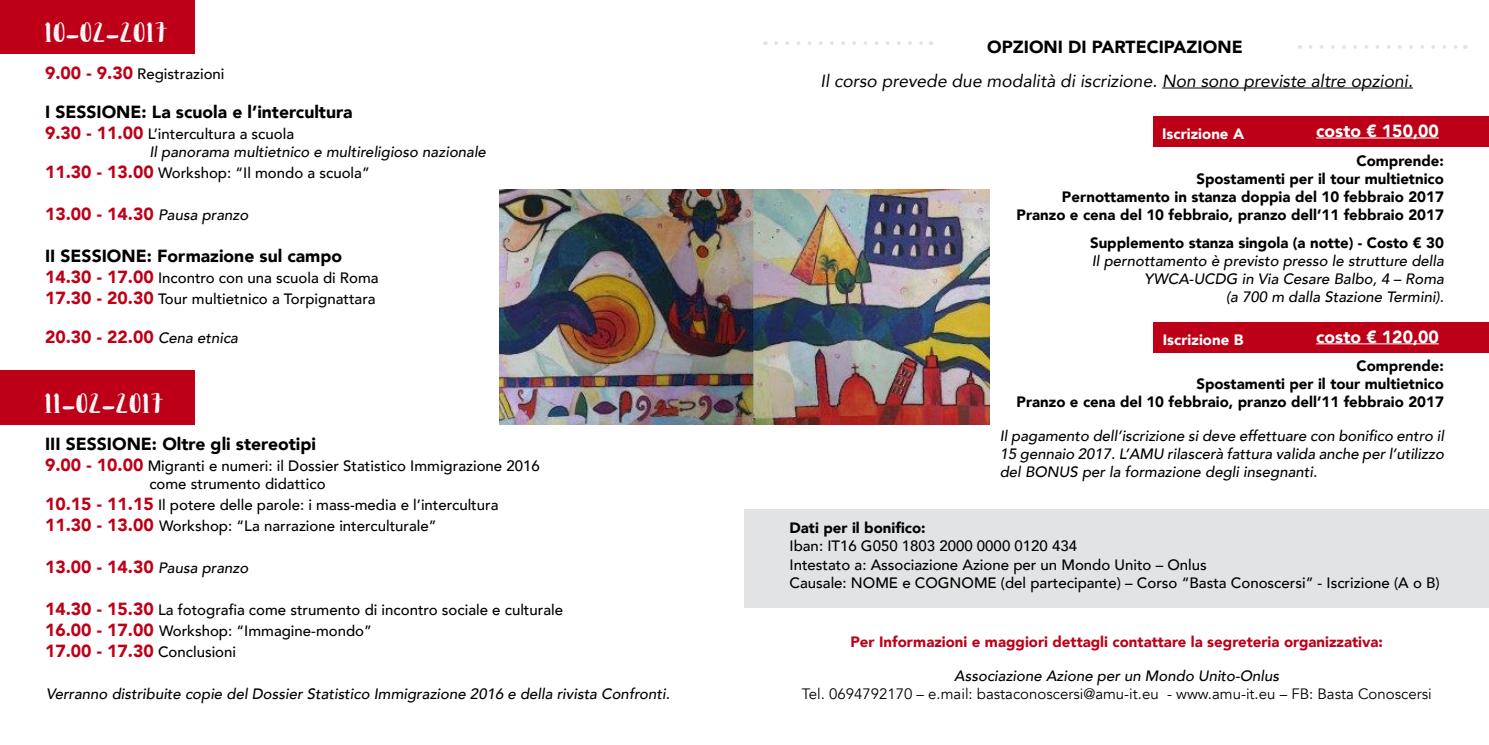
<style>
.page{position:relative;width:1489px;height:745px;background:#fff}
.page>*{position:absolute;margin:0;border:0;box-sizing:border-box;transform-origin:0 0}
.t1{font:22.5px "Ornette Printed";color:#fff}
.t2{font:900 17.5px "Avenir";color:#000}
.t3{font:900 17.5px "Avenir";color:#bd0018}
.t4{font:italic 17.5px "Avenir";color:#000}
.t5{font:900 17.5px "Avenir";color:#fff}
.t6{font:500 15px/21px "Avenir";color:#000}
.t7{font:italic 500 15px/18px "Avenir";color:#000}
.t8{font:900 15px/18px "Avenir";color:#000;text-align:right}
.t9{font:15px "Avenir";color:#000}
.t10{font:900 15px "Avenir";color:#bd0018}
.t11{font:900 15px "Avenir";color:#fff}
.s1{font-weight:900;font-size:17.5px;color:#bd0018}
.s2{font-weight:900;font-style:normal;font-size:17.5px;color:#bd0018}
.s3{font-style:normal}
.s4{font-weight:500;font-style:italic;font-size:15px;color:#000}
.s5{font-weight:500;font-size:15px;color:#000}
</style>
<div class="page">
<div style="left:0;top:0;width:195px;height:54px;background:#bd0018"></div>
<div style="left:0;top:369px;width:195px;height:55px;background:#bd0018"></div>
<hr style="left:1162px;top:87px;width:250px;height:1px;background:#000">
<div style="left:1152px;top:116px;width:336px;height:30px;background:#bd0018"></div>
<div style="left:1152px;top:322px;width:336px;height:30px;background:#bd0018"></div>
<svg style="left:1310px;top:45px;width:155px;height:4px"></svg>
<svg style="left:776px;top:41px;width:147px;height:4px"></svg>
<hr style="left:1315px;top:137px;width:123px;height:1px;background:#fff">
<hr style="left:1315px;top:343px;width:123px;height:1px;background:#fff">
<div style="left:744px;top:509px;width:744px;height:98px;background:#e2e3e4"></div>
<img style="left:500px;top:190px;width:489px;height:234px">
<h1 class="t1" style="left:45px;top:14px;width:126px">10-02-2017</h1>
<p class="t6" style="left:45px;top:62px;width:181px"><span class="s1">9.00 - 9.30</span> Registrazioni</p>
<p class="t2" style="left:45px;top:97px;width:309px">I SESSIONE: La scuola e l’intercultura</p>
<p class="t7" style="left:149px;top:125px;width:338px;text-indent:-104px"><span class="s2">9.30 - 11.00</span> <span class="s3">L’intercultura a scuola<br></span>Il panorama multietnico e multireligioso nazionale</p>
<p class="t6" style="left:45px;top:161px;width:326px"><span class="s1">11.30 - 13.00</span> Workshop: “Il mondo a scuola”</p>
<p class="t3" style="left:45px;top:199px;width:205px">13.00 - 14.30 <span class="s4">Pausa pranzo</span></p>
<p class="t2" style="left:45px;top:241px;width:299px">II SESSIONE: Formazione sul campo</p>
<p class="t6" style="left:45px;top:266px;width:335px"><span class="s1">14.30 - 17.00</span> Incontro con una scuola di Roma<br><span class="s1">17.30 - 20.30</span> Tour multietnico a Torpignattara</p>
<p class="t3" style="left:45px;top:322px;width:194px">20.30 - 22.00 <span class="s4">Cena etnica</span></p>
<h1 class="t1" style="left:45px;top:385px;width:122px">11-02-2017</h1>
<p class="t2" style="left:45px;top:428px;width:272px">III SESSIONE: Oltre gli stereotipi</p>
<p class="t6" style="left:149px;top:455px;width:392px;line-height:18px;text-indent:-104px"><span class="s1">9.00 - 10.00</span> Migranti e numeri: il Dossier Statistico Immigrazione 2016 come strumento didattico</p>
<p class="t6" style="left:45px;top:493px;width:455px"><span class="s1">10.15 - 11.15</span> Il potere delle parole: i mass-media e l’intercultura<br><span class="s1">11.30 - 13.00</span> Workshop: “La narrazione interculturale”</p>
<p class="t3" style="left:45px;top:551px;width:205px">13.00 - 14.30 <span class="s4">Pausa pranzo</span></p>
<p class="t6" style="left:45px;top:598px;width:519px"><span class="s1">14.30 - 15.30</span> La fotografia come strumento di incontro sociale e culturale<br><span class="s1">16.00 - 17.00</span> Workshop: “Immagine-mondo”</p>
<p class="t3" style="left:45px;top:635px;width:193px">17.00 - 17.30 <span class="s5">Conclusioni</span></p>
<p class="t7" style="left:46px;top:684px;width:625px">Verranno distribuite copie del Dossier Statistico Immigrazione 2016 e della rivista Confronti.</p>
<p class="t2" style="left:987px;top:32px;width:257px">OPZIONI DI PARTECIPAZIONE</p>
<p class="t4" style="left:820px;top:70px;width:594px">Il corso prevede due modalità di iscrizione. Non sono previste altre opzioni.</p>
<p class="t11" style="left:1162px;top:121px;width:83px">Iscrizione A</p>
<p class="t5" style="left:1315px;top:115px;width:124px">costo € 150,00</p>
<p class="t8" style="left:1016px;top:151px;width:429px">Comprende:<br>Spostamenti per il tour multietnico<br>Pernottamento in stanza doppia del 10 febbraio 2017<br>Pranzo e cena del 10 febbraio, pranzo dell’11 febbraio 2017</p>
<p class="t8" style="left:1089px;top:233px;width:355px">Supplemento stanza singola (a notte) - Costo € 30</p>
<p class="t7" style="left:1091px;top:252px;width:354px;text-align:right">Il pernottamento è previsto presso le strutture della<br>YWCA-UCDG in Via Cesare Balbo, 4 – Roma<br>(a 700 m dalla Stazione Termini).</p>
<p class="t11" style="left:1162px;top:326px;width:82px">Iscrizione B</p>
<p class="t5" style="left:1315px;top:321px;width:124px">costo € 120,00</p>
<p class="t8" style="left:1016px;top:356px;width:429px">Comprende:<br>Spostamenti per il tour multietnico<br>Pranzo e cena del 10 febbraio, pranzo dell’11 febbraio 2017</p>
<p class="t7" style="left:999px;top:427px;width:445px;text-align:justify">Il pagamento dell’iscrizione si deve effettuare con bonifico entro il 15 gennaio 2017. L’AMU rilascerà fattura valida anche per l’utilizzo del BONUS per la formazione degli insegnanti.</p>
<p class="t8" style="left:789px;top:518px;width:138px">Dati per il bonifico:</p>
<p class="t6" style="left:789px;top:536px;width:651px;line-height:18px">Iban: IT16 G050 1803 2000 0000 0120 434<br>Intestato a: Associazione Azione per un Mondo Unito – Onlus<br>Causale: NOME e COGNOME (del partecipante) – Corso “Basta Conoscersi” - Iscrizione (A o B)</p>
<p class="t10" style="left:850px;top:628px;width:534px">Per Informazioni e maggiori dettagli contattare la segreteria organizzativa:</p>
<p class="t7" style="left:954px;top:666px;width:326px">Associazione Azione per un Mondo Unito-Onlus</p>
<p class="t9" style="left:801px;top:684px;width:631px">Tel. 0694792170 – e.mail: bastaconoscersi@amu-it.eu - www.amu-it.eu – FB: Basta Conoscersi</p>
</div>
